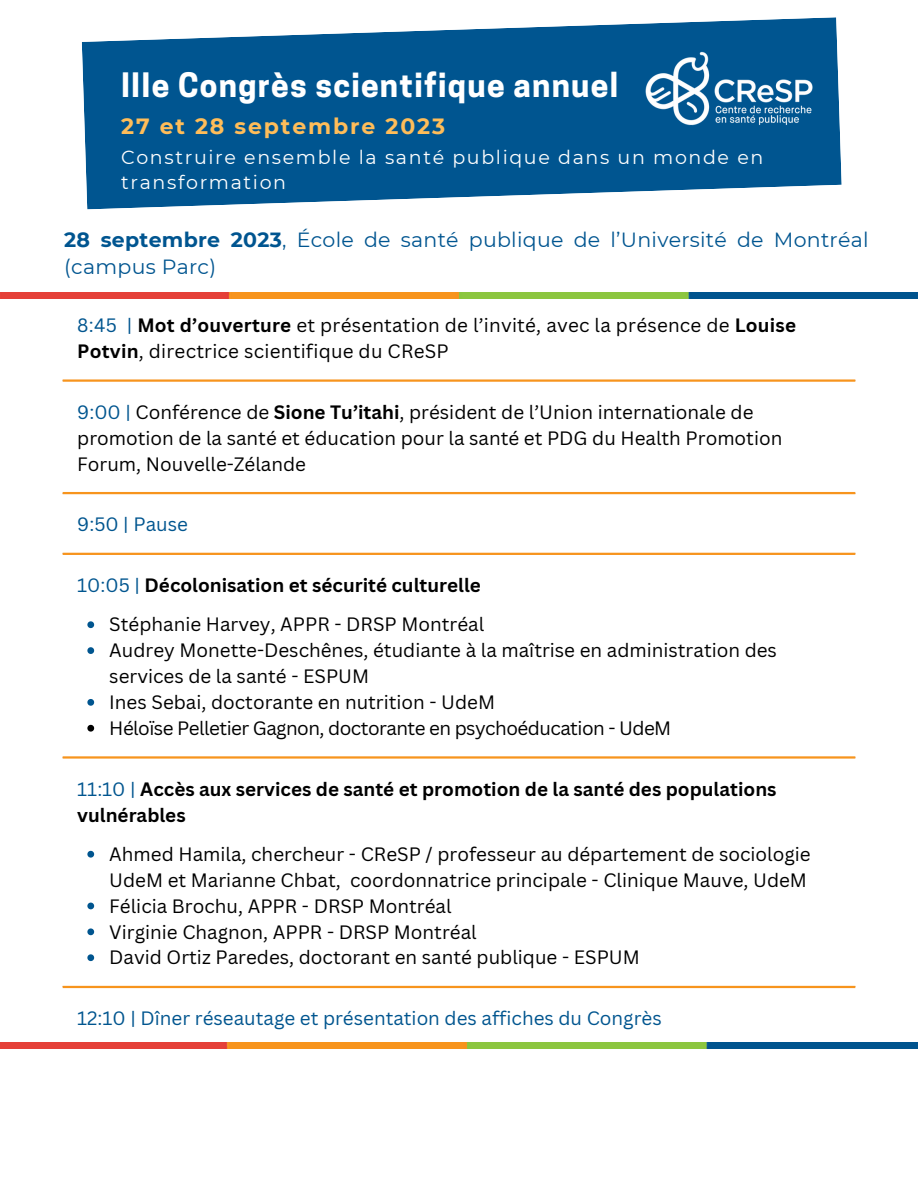
<style>
.page{position:relative;width:918px;height:1188px;background:#fff}
.page>*{position:absolute;margin:0;border:0;box-sizing:border-box;transform-origin:0 0}
.t1{font:700 31.65px "Cooper Hewitt";letter-spacing:.04em;color:#fff}
.t2{font:700 22.05px "Montserrat";letter-spacing:.085em;color:#ffbd59}
.t3{font:20.55px/27px "Montserrat";letter-spacing:.015em;color:#005590}
.t4{font:19.05px/24.8px "Montserrat";letter-spacing:.085em;color:#fff}
.t5{font:18.9px/25.8px "Canva Sans";color:#000}
.t6{font:700 18.9px/25.8px "Canva Sans";color:#000}
.t7{font:18.9px "Canva Sans";color:#00558f}
.t8{font:18.9px "Canva Sans";letter-spacing:-.03em;color:#000}
.s1{font-weight:700}
.s2{color:#00558f}
.s3{font-weight:400;color:#00558f}
</style>
<div class="page">
<svg style="left:87px;top:621px;width:7px;height:7px"></svg>
<svg style="left:87px;top:647px;width:7px;height:7px"></svg>
<svg style="left:87px;top:699px;width:7px;height:7px"></svg>
<svg style="left:87px;top:725px;width:7px;height:7px"></svg>
<svg style="left:87px;top:851px;width:7px;height:7px"></svg>
<svg style="left:87px;top:903px;width:7px;height:6px"></svg>
<svg style="left:87px;top:928px;width:7px;height:7px"></svg>
<svg style="left:87px;top:954px;width:7px;height:7px"></svg>
<hr style="left:63px;top:379px;width:792px;height:3px;background:#f7941d">
<hr style="left:63px;top:492px;width:792px;height:2px;background:#f7941d">
<hr style="left:63px;top:553px;width:792px;height:2px;background:#f7941d">
<hr style="left:63px;top:756px;width:792px;height:3px;background:#f7941d">
<hr style="left:63px;top:986px;width:792px;height:2px;background:#f7941d">
<svg style="left:82px;top:17px;width:760px;height:192px;fill:#005590"></svg>
<img style="left:626px;top:29px;width:207px;height:119px">
<img style="left:0;top:293px;width:918px;height:5px">
<img style="left:0;top:1043px;width:918px;height:6px">
<p class="t1" style="left:121px;top:74px;width:498px">IIIe Congrès scientifique annuel</p>
<p class="t2" style="left:121px;top:113px;width:325px">27 et 28 septembre 2023</p>
<p class="t4" style="left:121px;top:145px;width:644px">Construire ensemble la santé publique dans un monde en transformation</p>
<p class="t3" style="left:64px;top:226px;width:806px"><span class="s1">28 septembre 2023</span>, École de santé publique de l’Université de Montréal (campus Parc)</p>
<p class="t5" style="left:77px;top:312px;width:720px"><span class="s2">8:45 |</span> <span class="s1">Mot d’ouverture</span> et présentation de l’invité, avec la présence de <span class="s1">Louise<br>Potvin</span>, directrice scientifique du CReSP</p>
<p class="t5" style="left:77px;top:399px;width:707px"><span class="s2">9:00 |</span> Conférence de <span class="s1">Sione Tu’itahi</span>, président de l’Union internationale de promotion de la santé et éducation pour la santé et PDG du Health Promotion<br>Forum, Nouvelle-Zélande</p>
<p class="t7" style="left:77px;top:511px;width:112px">9:50 | Pause</p>
<p class="t6" style="left:77px;top:572px;width:405px"><span class="s3">10:05 |</span> Décolonisation et sécurité culturelle</p>
<p class="t5" style="left:109px;top:611px;width:376px">Stéphanie Harvey, APPR - DRSP Montréal</p>
<p class="t5" style="left:109px;top:637px;width:669px">Audrey Monette-Deschênes, étudiante à la maîtrise en administration des services de la santé - ESPUM</p>
<p class="t5" style="left:109px;top:689px;width:387px">Ines Sebai, doctorante en nutrition - UdeM</p>
<p class="t8" style="left:109px;top:715px;width:564px">Héloïse Pelletier Gagnon, doctorante en psychoéducation - UdeM</p>
<p class="t6" style="left:77px;top:775px;width:701px"><span class="s3">11:10 |</span> Accès aux services de santé et promotion de la santé des populations vulnérables</p>
<p class="t5" style="left:109px;top:841px;width:703px">Ahmed Hamila, chercheur - CReSP / professeur au département de sociologie<br>UdeM et Marianne Chbat, coordonnatrice principale - Clinique Mauve, UdeM</p>
<p class="t5" style="left:109px;top:892px;width:344px">Félicia Brochu, APPR - DRSP Montréal</p>
<p class="t5" style="left:109px;top:918px;width:369px">Virginie Chagnon, APPR - DRSP Montréal</p>
<p class="t5" style="left:109px;top:944px;width:532px">David Ortiz Paredes, doctorant en santé publique - ESPUM</p>
<p class="t7" style="left:77px;top:1005px;width:586px">12:10 | Dîner réseautage et présentation des affiches du Congrès</p>
</div>
